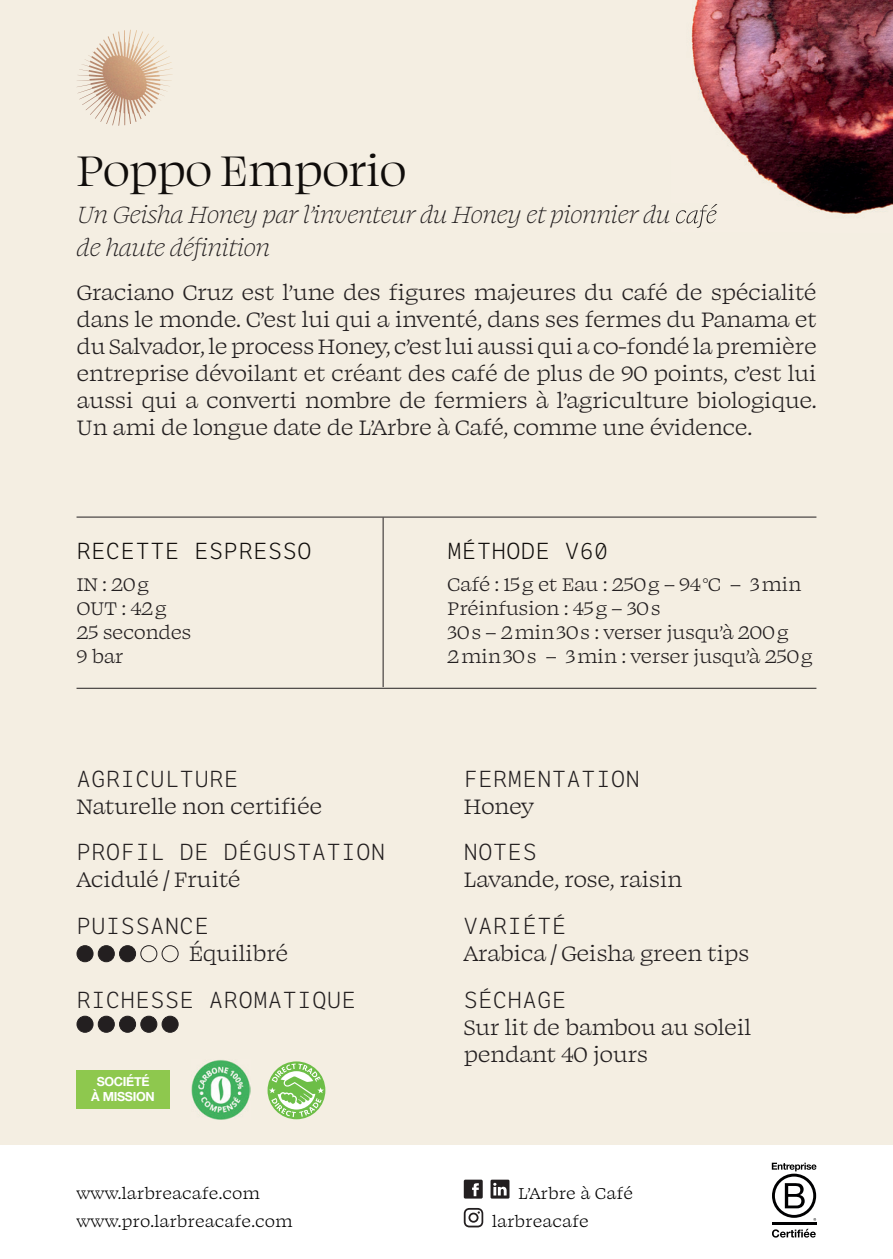
<style>
.page{position:relative;width:893px;height:1259px;background:#fff}
.page>*{position:absolute;margin:0;border:0;box-sizing:border-box;transform-origin:0 0}
.t1{font:48.9px "Swear Display";color:#100d0b}
.t2{font:italic 300 27px/32.4px "Swear Text";letter-spacing:-.025em;color:#231f20}
.t3{font:24px/27px "Swear Text";letter-spacing:-.025em;color:#231f20;text-align:justify}
.t4{font:300 22.5px "LFT Etica Mono";letter-spacing:.035em;color:#231f20}
.t5{font:300 22.5px "LFT Etica Mono";letter-spacing:.035em;color:#100d0b}
.t6{font:21px/24px "Swear Text";letter-spacing:-.025em;color:#231f20}
.t7{font:18px/28.8px "Swear Text";color:#000}
.t8{font:700 12.6px/15px "Helvetica Neue";letter-spacing:-.025em;color:#fff;text-align:center}
</style>
<div class="page">
<div style="left:0;top:0;width:893px;height:1144px;background:#f4eee2"></div>
<svg style="left:772px;top:1228px;width:44px;height:9px"></svg>
<hr style="left:772px;top:1222px;width:44px;height:3px;background:#000001">
<svg style="left:772px;top:1162px;width:44px;height:58px"></svg>
<svg style="left:491px;top:1179px;width:18px;height:19px"></svg>
<svg style="left:464px;top:1179px;width:19px;height:19px"></svg>
<svg style="left:464px;top:1208px;width:19px;height:19px"></svg>
<svg style="left:268px;top:1061px;width:57px;height:58px"></svg>
<div style="left:77px;top:1070px;width:93px;height:38px;background:#8ec84e"></div>
<img style="left:191px;top:1060px;width:60px;height:59px">
<img style="left:77px;top:30px;width:53px;height:80px">
<div style="left:77px;top:945px;width:16px;height:16px;background:#231f20;border-radius:50%"></div>
<div style="left:77px;top:945px;width:16px;height:17px;border:1px solid #231f20;border-radius:50%"></div>
<div style="left:98px;top:945px;width:16px;height:16px;background:#231f20;border-radius:50%"></div>
<div style="left:98px;top:945px;width:17px;height:17px;border:1px solid #231f20;border-radius:50%"></div>
<div style="left:120px;top:945px;width:16px;height:16px;background:#231f20;border-radius:50%"></div>
<div style="left:119px;top:945px;width:17px;height:17px;border:1px solid #231f20;border-radius:50%"></div>
<div style="left:140px;top:945px;width:17px;height:17px;border:1px solid #231f20;border-radius:50%"></div>
<div style="left:162px;top:945px;width:17px;height:17px;border:1px solid #231f20;border-radius:50%"></div>
<div style="left:77px;top:1016px;width:16px;height:16px;background:#231f20;border-radius:50%"></div>
<div style="left:77px;top:1015px;width:16px;height:17px;border:1px solid #231f20;border-radius:50%"></div>
<div style="left:98px;top:1016px;width:16px;height:16px;background:#231f20;border-radius:50%"></div>
<div style="left:98px;top:1015px;width:17px;height:17px;border:1px solid #231f20;border-radius:50%"></div>
<div style="left:120px;top:1016px;width:16px;height:16px;background:#231f20;border-radius:50%"></div>
<div style="left:119px;top:1015px;width:17px;height:17px;border:1px solid #231f20;border-radius:50%"></div>
<div style="left:141px;top:1016px;width:16px;height:16px;background:#231f20;border-radius:50%"></div>
<div style="left:140px;top:1015px;width:17px;height:17px;border:1px solid #231f20;border-radius:50%"></div>
<div style="left:162px;top:1016px;width:16px;height:16px;background:#231f20;border-radius:50%"></div>
<div style="left:162px;top:1015px;width:17px;height:17px;border:1px solid #231f20;border-radius:50%"></div>
<hr style="left:77px;top:516px;width:739px;height:1px;background:#231f20">
<hr style="left:77px;top:688px;width:739px;height:1px;background:#231f20">
<hr style="left:383px;top:517px;width:1px;height:170px;background:#231f20">
<img style="left:691px;top:0;width:202px;height:214px">
<img style="left:676px;top:204px;width:41px;height:24px">
<h1 class="t1" style="left:77px;top:140px;width:331px">Poppo Emporio</h1>
<p class="t2" style="left:77px;top:197px;width:642px">Un Geisha Honey par l’inventeur du Honey et pionnier du café de haute définition</p>
<p class="t3" style="left:77px;top:277px;width:742px">Graciano Cruz est l’une des figures majeures du café de spécialité dans le monde. C’est lui qui a inventé, dans ses fermes du Panama et du Salvador, le process Honey, c’est lui aussi qui a co-fondé la première entreprise dévoilant et créant des café de plus de 90 points, c’est lui aussi qui a converti nombre de fermiers à l’agriculture biologique.<br>Un ami de longue date de L’Arbre à Café, comme une évidence.</p>
<p class="t5" style="left:77px;top:537px;width:236px">RECETTE ESPRESSO</p>
<p class="t6" style="left:77px;top:571px;width:117px">IN : 20 g<br>OUT : 42 g<br>25 secondes<br>9 bar</p>
<p class="t4" style="left:77px;top:766px;width:163px">AGRICULTURE</p>
<p class="t3" style="left:77px;top:791px;width:247px">Naturelle non certifiée</p>
<p class="t4" style="left:77px;top:839px;width:310px">PROFIL DE DÉGUSTATION</p>
<p class="t3" style="left:77px;top:865px;width:166px">Acidulé / Fruité</p>
<p class="t4" style="left:77px;top:913px;width:133px">PUISSANCE</p>
<p class="t3" style="left:189px;top:938px;width:101px">Équilibré</p>
<p class="t4" style="left:77px;top:986px;width:280px">RICHESSE AROMATIQUE</p>
<p class="t8" style="left:91px;top:1074px;width:65px">SOCIÉTÉ<br>À MISSION</p>
<p class="t5" style="left:448px;top:537px;width:162px">MÉTHODE V60</p>
<p class="t6" style="left:447px;top:571px;width:367px">Café : 15 g et Eau : 250 g – 94 °C – 3 min<br>Préinfusion : 45 g – 30 s<br>30 s – 2 min 30 s : verser jusqu’à 200 g<br>2 min 30 s – 3 min : verser jusqu’à 250 g</p>
<p class="t4" style="left:464px;top:766px;width:178px">FERMENTATION</p>
<p class="t3" style="left:463px;top:791px;width:72px">Honey</p>
<p class="t4" style="left:464px;top:839px;width:74px">NOTES</p>
<p class="t3" style="left:463px;top:865px;width:221px">Lavande, rose, raisin</p>
<p class="t4" style="left:464px;top:913px;width:104px">VARIÉTÉ</p>
<p class="t3" style="left:463px;top:938px;width:288px">Arabica / Geisha green tips</p>
<p class="t4" style="left:464px;top:986px;width:104px">SÉCHAGE</p>
<p class="t3" style="left:463px;top:1012px;width:289px">Sur lit de bambou au soleil pendant 40 jours</p>
<p class="t7" style="left:77px;top:1177px;width:218px">www.larbreacafe.com www.pro.larbreacafe.com</p>
<p class="t7" style="left:492px;top:1177px;width:143px;text-indent:26px">L’Arbre à Café larbreacafe</p>
</div>
